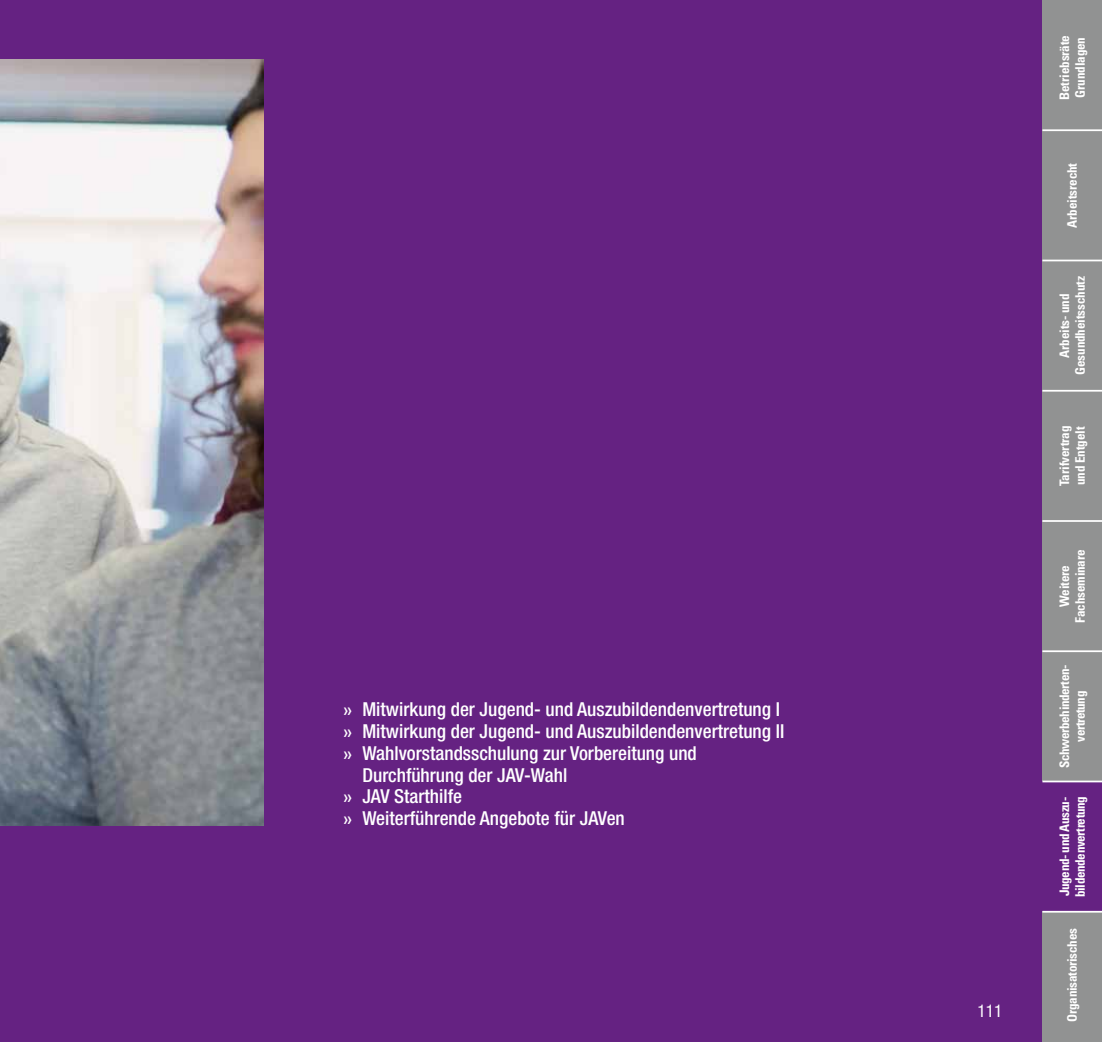
<style>
.page{position:relative;width:1102px;height:1042px;background:#fff}
.page>*{position:absolute;margin:0;border:0;box-sizing:border-box;transform-origin:0 0}
.t1{font:500 condensed 19.25px "Helvetica Neue LT Std";color:#fff}
.t2{font:condensed 17.5px "Helvetica Neue LT Std";color:#fff}
.t3{font:700 condensed 13.12px/15.8px "Univers LT Std";letter-spacing:-.01em;color:#fff;text-align:center}
.t4{font:700 condensed 13.12px/15.8px "Univers LT Std";letter-spacing:-.03em;color:#fff;text-align:center}
.s1{font-family:"Univers LT Std";font-weight:400;font-stretch:normal}
</style>
<div class="page">
<div style="left:0;top:0;width:1101px;height:1042px;background:#652282"></div>
<img style="left:0;top:60px;width:263px;height:765px">
<div style="left:1042px;top:0;width:59px;height:130px;background:#919292"></div>
<div style="left:1042px;top:130px;width:59px;height:130px;background:#919292"></div>
<div style="left:1042px;top:260px;width:59px;height:131px;background:#919292"></div>
<div style="left:1042px;top:391px;width:59px;height:130px;background:#919292"></div>
<div style="left:1042px;top:521px;width:59px;height:130px;background:#919292"></div>
<div style="left:1042px;top:651px;width:59px;height:130px;background:#919292"></div>
<div style="left:1042px;top:912px;width:59px;height:130px;background:#919292"></div>
<hr style="left:1042px;top:260px;width:59px;height:1px;background:#fff">
<hr style="left:1042px;top:390px;width:59px;height:2px;background:#fff">
<hr style="left:1042px;top:520px;width:59px;height:2px;background:#fff">
<hr style="left:1042px;top:650px;width:59px;height:2px;background:#fff">
<hr style="left:1042px;top:780px;width:59px;height:2px;background:#fff">
<hr style="left:1042px;top:911px;width:59px;height:1px;background:#fff">
<hr style="left:1042px;top:129px;width:59px;height:2px;background:#fff">
<p class="t1" style="left:342px;top:697px;width:439px"><span class="s1">»</span> Mitwirkung der Jugend- und Auszubildendenvertretung I</p>
<p class="t1" style="left:342px;top:719px;width:443px"><span class="s1">»</span> Mitwirkung der Jugend- und Auszubildendenvertretung II</p>
<p class="t1" style="left:342px;top:741px;width:356px"><span class="s1">»</span> Wahlvorstandsschulung zur Vorbereitung und</p>
<p class="t1" style="left:362px;top:763px;width:206px">Durchführung der JAV-Wahl</p>
<p class="t1" style="left:342px;top:785px;width:121px"><span class="s1">»</span> JAV Starthilfe</p>
<p class="t1" style="left:342px;top:807px;width:284px"><span class="s1">»</span> Weiterführende Angebote für JAVen</p>
<p class="t2" style="left:977px;top:1000px;width:27px">111</p>
<p class="t3" style="left:1056px;top:100px;width:66px;text-align:left;rotate:-90deg">Betriebsräte<br>Grundlagen</p>
<p class="t3" style="left:1064px;top:228px;width:66px;rotate:-90deg">Arbeitsrecht</p>
<p class="t3" style="left:1056px;top:375px;width:100px;rotate:-90deg">Arbeits- und<br>Gesundheitsschutz</p>
<p class="t3" style="left:1056px;top:486px;width:62px;text-align:left;rotate:-90deg">Tarifvertrag und Entgelt</p>
<p class="t3" style="left:1056px;top:623px;width:75px;rotate:-90deg">Weitere<br>Fachseminare</p>
<p class="t4" style="left:1056px;top:768px;width:105px;rotate:-90deg">Schwerbehinderten&shy;vertretung</p>
<p class="t4" style="left:1056px;top:897px;width:102px;text-align:left;rotate:-90deg">Jugend- und Auszu&shy;bildendenvertretung</p>
<p class="t3" style="left:1064px;top:1022px;width:95px;rotate:-90deg">Organisatorisches</p>
</div>
